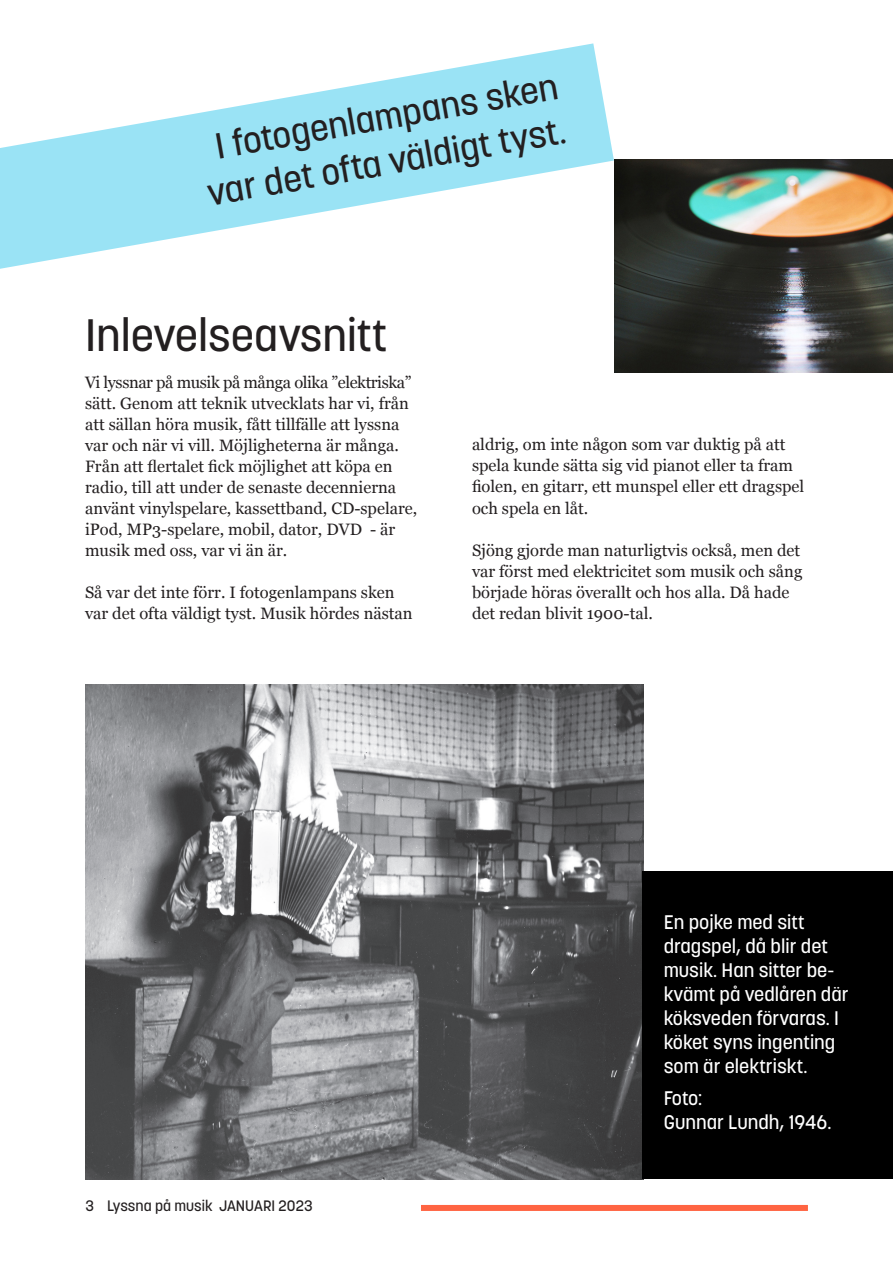
<style>
.page{position:relative;width:893px;height:1263px;background:#fff}
.page>*{position:absolute;margin:0;border:0;box-sizing:border-box;transform-origin:0 0}
.Rubriknivå_2{font:500 45px "Korolev Li U";color:#231f20}
.slogans_svart_text_r{font:500 36px "Korolev Li U";color:#231f20}
.Bildrutetext_vit{font:500 19.5px/24px "Korolev Li U";color:#fff}
.t1{font:16.5px/21px "Georgia";color:#231f20}
.t2{font:500 15px "Korolev Li U";color:#231f20}
</style>
<div class="page">
<div style="left:421px;top:1205px;width:387px;height:6px;background:#ff6442"></div>
<img style="left:614px;top:159px;width:279px;height:213px">
<img style="left:85px;top:684px;width:558px;height:495px">
<div style="left:642px;top:871px;width:251px;height:308px;background:#000"></div>
<svg style="left:0;top:43px;width:614px;height:226px;fill:#9ae3f5"></svg>
<p class="slogans_svart_text_r" style="left:211px;top:122px;width:349px;rotate:-10deg">I fotogenlampans sken</p>
<p class="slogans_svart_text_r" style="left:203px;top:170px;width:365px;rotate:-10deg">var det ofta väldigt tyst.</p>
<h2 class="Rubriknivå_2" style="left:85px;top:305px;width:304px">Inlevelseavsnitt</h2>
<p class="t1" style="left:85px;top:371px;width:334px">Vi lyssnar på musik på många olika ”elektriska” sätt. Genom att teknik utvecklats har vi, från att sällan höra musik, fått tillfälle att lyssna var och när vi vill. Möjligheterna är många.<br>Från att flertalet fick möjlighet att köpa en radio, till att under de senaste decennierna använt vinylspelare, kassettband, CD-spelare, iPod, MP3-spelare, mobil, dator, DVD - är musik med oss, var vi än är.</p>
<p class="t1" style="left:85px;top:581px;width:329px">Så var det inte förr. I fotogenlampans sken var det ofta väldigt tyst. Musik hördes nästan</p>
<p class="t1" style="left:472px;top:434px;width:334px">aldrig, om inte någon som var duktig på att spela kunde sätta sig vid pianot eller ta fram fiolen, en gitarr, ett munspel eller ett dragspel och spela en låt.</p>
<p class="t1" style="left:472px;top:539px;width:332px">Sjöng gjorde man naturligtvis också, men det var först med elektricitet som musik och sång började höras överallt och hos alla. Då hade det redan blivit 1900-tal.</p>
<p class="t2" style="left:86px;top:1196px;width:229px">3 Lyssna på musik JANUARI 2023</p>
<p class="Bildrutetext_vit" style="left:664px;top:909px;width:187px">En pojke med sitt dragspel, då blir det musik. Han sitter be&shy;kvämt på vedlåren där köksveden förvaras. I köket syns ingenting som är elektriskt.</p>
<p class="Bildrutetext_vit" style="left:664px;top:1086px;width:169px">Foto:<br>Gunnar Lundh, 1946.</p>
</div>
